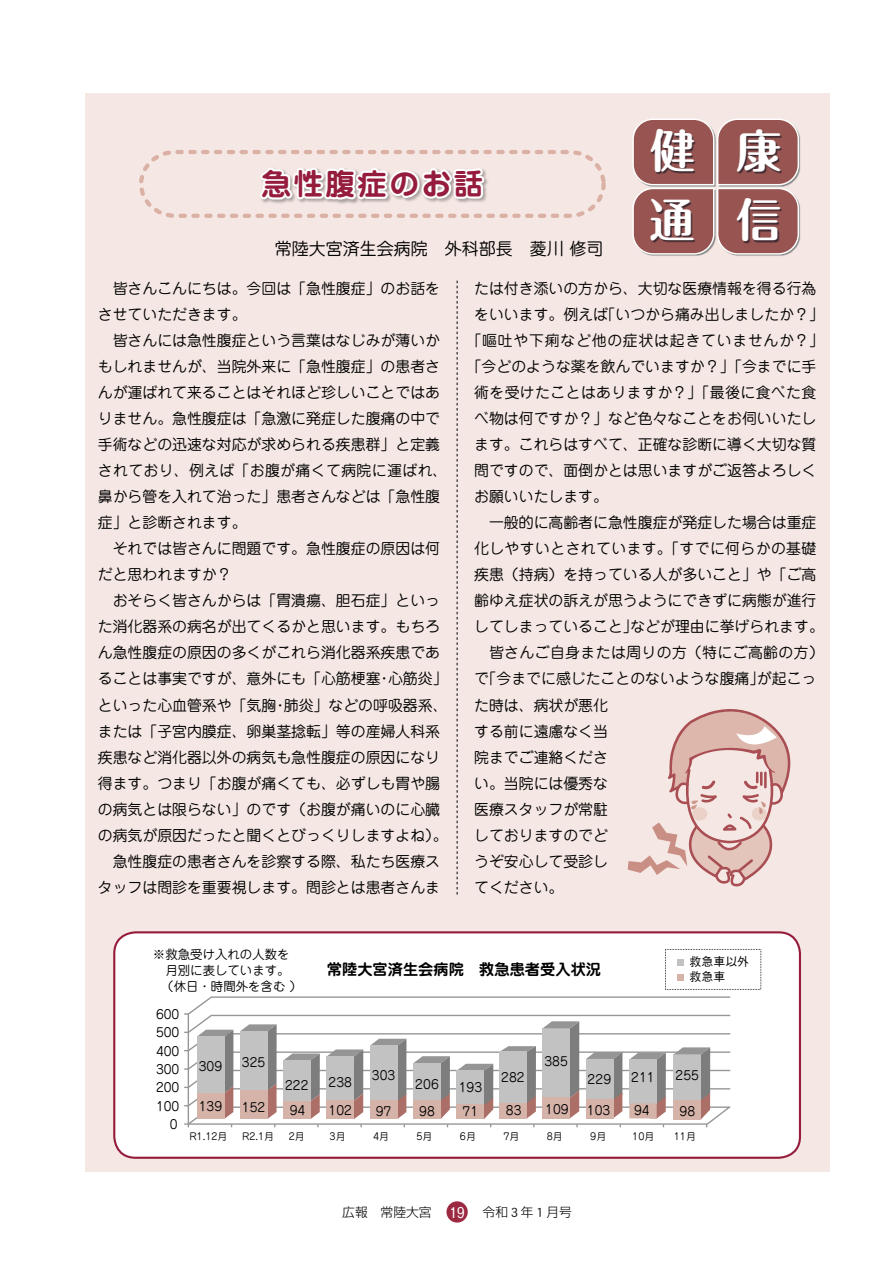
<style>
.page{position:relative;width:893px;height:1263px;background:#fff}
.page>*{position:absolute;margin:0;border:0;box-sizing:border-box;transform-origin:0 0}
.t1{font:700 45.75px "Maru Fo Pro";color:#fff}
.t2{font:700 29.7px "Jun 501 Pro";letter-spacing:.075em;color:#951c3c}
.t3{font:16.95px "Jun 201 Pro";color:#000}
.t4{font:700 15.3px "Jun 501 Pro";color:#000}
.t5{font:14.85px/26.1px "Jun 201 Pro";color:#000}
.t6{font:14.85px "Jun 201 Pro";letter-spacing:.025em;color:#000}
.t7{font:14.85px "Jun 201 Pro";letter-spacing:.05em;color:#000}
.t8{font:500 14.85px "Gothic BBB Pro";color:#fff}
.t9{font:300 12.75px "Shin Go Pro";color:#000}
.t10{font:12.45px "Jun 201 Pro";color:#000}
.t11{font:500 11.85px/14.7px "Gothic BBB Pro";color:#000}
.t12{font:9.6px "Jun 201 Pro";color:#000}
.s1{font-family:"DFHS Gothic W3 WIN RKSJ H";font-weight:400}
</style>
<div class="page">
<div style="left:85px;top:94px;width:744px;height:1077px;background:#f5e8e4"></div>
<img style="left:632px;top:118px;width:169px;height:138px">
<svg style="left:139px;top:150px;width:467px;height:68px"></svg>
<div style="left:114px;top:932px;width:686px;height:226px;background:#fff;border-radius:21px"></div>
<svg style="left:665px;top:949px;width:96px;height:41px"></svg>
<div style="left:677px;top:959px;width:7px;height:7px;background:#c2c2c2"></div>
<div style="left:677px;top:974px;width:7px;height:6px;background:#d5b3a9"></div>
<svg style="left:184px;top:996px;width:547px;height:131px"></svg>
<div style="left:629px;top:1059px;width:28px;height:45px;background:#c2c2c2"></div>
<div style="left:629px;top:1103px;width:28px;height:15px;background:#d5b3a9"></div>
<div style="left:113px;top:931px;width:688px;height:228px;border:2px solid #951c3c;border-radius:21px"></div>
<svg style="left:457px;top:281px;width:1px;height:614px"></svg>
<svg style="left:628px;top:709px;width:163px;height:177px"></svg>
<div style="left:446px;top:1201px;width:22px;height:21px;background:#9a2941;border-radius:50%"></div>
<h2 class="t2" style="left:261px;top:160px;width:223px">急性腹症のお話</h2>
<p class="t3" style="left:275px;top:236px;width:330px">常陸大宮済生会病院　外科部長　菱川 修司</p>
<h1 class="t1" style="left:650px;top:115px;width:134px">健 康</h1>
<h1 class="t1" style="left:650px;top:184px;width:134px">通 信</h1>
<p class="t5" style="left:98px;top:273px;width:344px;text-indent:15px">皆さんこんにちは。今回は「急性腹症」のお話をさせていただきます。</p>
<p class="t5" style="left:98px;top:326px;width:351px;text-indent:15px">皆さんには急性腹症という言葉はなじみが薄いかもしれませんが、当院外来に「急性腹症」の患者さんが運ばれて来ることはそれほど珍しいことではありません。急性腹症は「急激に発症した腹痛の中で手術などの迅速な対応が求められる疾患群」と定義されており、例えば「お腹が痛くて病院に運ばれ、鼻から管を入れて治った」患者さんなどは「急性腹症」と診断されます。</p>
<p class="t5" style="left:98px;top:534px;width:344px;text-indent:15px">それでは皆さんに問題です。急性腹症の原因は何だと思われますか？</p>
<p class="t5" style="left:98px;top:586px;width:351px;text-align:center">おそらく皆さんからは「胃潰瘍、胆石症」といっ<br>た消化器系の病名が出てくるかと思います。もちろん急性腹症の原因の多くがこれら消化器系疾患であることは事実ですが、意外にも「心筋梗塞・心筋炎」といった心血管系や「気胸・肺炎」などの呼吸器系、または「子宮内膜症、卵巣茎捻転」等の産婦人科系疾患など消化器以外の病気も急性腹症の原因になり得ます。つまり「お腹が痛くても、必ずしも胃や腸の病気とは限らない」のです（お腹が痛いのに心臓の病気が原因だったと聞くとびっくりしますよね）。急性腹症の患者さんを診察する際、私たち医療ス<br>タッフは問診を重要視します。問診とは患者さんま</p>
<p class="t5" style="left:474px;top:273px;width:344px">たは付き添いの方から、大切な医療情報を得る行為</p>
<p class="t5" style="left:474px;top:299px;width:351px">をいいます。例えば「いつから痛み出しましたか？」</p>
<p class="t7" style="left:467px;top:328px;width:359px">「嘔吐や下痢など他の症状は起きていませんか？」</p>
<p class="t5" style="left:467px;top:352px;width:351px">「今どのような薬を飲んでいますか？」「今までに手</p>
<p class="t6" style="left:474px;top:380px;width:344px">術を受けたことはありますか？」「最後に食べた食</p>
<p class="t5" style="left:474px;top:404px;width:344px">べ物は何ですか？」など色々なことをお伺いいたし</p>
<p class="t5" style="left:474px;top:430px;width:344px">ます。これらはすべて、正確な診断に導く大切な質</p>
<p class="t5" style="left:474px;top:456px;width:344px">問ですので、面倒かとは思いますがご返答よろしく</p>
<p class="t5" style="left:474px;top:482px;width:135px">お願いいたします。</p>
<p class="t5" style="left:489px;top:508px;width:329px">一般的に高齢者に急性腹症が発症した場合は重症</p>
<p class="t6" style="left:474px;top:537px;width:344px">化しやすいとされています。「すでに何らかの基礎</p>
<p class="t5" style="left:474px;top:560px;width:344px">疾患（持病）を持っている人が多いこと」や「ご高</p>
<p class="t5" style="left:474px;top:586px;width:344px">齢ゆえ症状の訴えが思うようにできずに病態が進行</p>
<p class="t5" style="left:474px;top:612px;width:351px">してしまっていること」などが理由に挙げられます。</p>
<p class="t6" style="left:489px;top:641px;width:336px">皆さんご自身または周りの方（特にご高齢の方）</p>
<p class="t5" style="left:474px;top:664px;width:344px">で「今までに感じたことのないような腹痛」が起こっ</p>
<p class="t5" style="left:474px;top:690px;width:135px">た時は、病状が悪化</p>
<p class="t5" style="left:474px;top:716px;width:135px">する前に遠慮なく当</p>
<p class="t5" style="left:474px;top:742px;width:135px">院までご連絡くださ</p>
<p class="t5" style="left:474px;top:768px;width:135px">い。当院には優秀な</p>
<p class="t5" style="left:474px;top:794px;width:135px">医療スタッフが常駐</p>
<p class="t5" style="left:474px;top:820px;width:135px">しておりますのでど</p>
<p class="t5" style="left:474px;top:846px;width:135px">うぞ安心して受診し</p>
<p class="t5" style="left:474px;top:872px;width:91px">てください。</p>
<p class="t10" style="left:153px;top:944px;width:138px">※救急受け入れの人数を</p>
<p class="t10" style="left:153px;top:960px;width:138px">　月別に表しています。</p>
<p class="t10" style="left:161px;top:976px;width:142px">（休日・時間外を含む ）</p>
<p class="t10" style="left:156px;top:1004px;width:25px">600</p>
<p class="t10" style="left:156px;top:1023px;width:25px">500</p>
<p class="t10" style="left:156px;top:1041px;width:25px">400</p>
<p class="t10" style="left:156px;top:1059px;width:25px">300</p>
<p class="t10" style="left:156px;top:1078px;width:25px">200</p>
<p class="t10" style="left:156px;top:1096px;width:25px">100</p>
<p class="t10" style="left:170px;top:1114px;width:9px">0</p>
<p class="t10" style="left:199px;top:1056px;width:25px">309</p>
<p class="t10" style="left:199px;top:1096px;width:25px">139</p>
<p class="t10" style="left:242px;top:1053px;width:25px">325</p>
<p class="t10" style="left:242px;top:1098px;width:25px">152</p>
<p class="t10" style="left:285px;top:1075px;width:25px">222</p>
<p class="t10" style="left:290px;top:1100px;width:17px">94</p>
<p class="t4" style="left:327px;top:957px;width:276px">常陸大宮済生会病院　救急患者受入状況</p>
<p class="t11" style="left:690px;top:953px;width:61px">救急車以外救急車</p>
<p class="t10" style="left:329px;top:1072px;width:25px">238</p>
<p class="t10" style="left:329px;top:1101px;width:25px">102</p>
<p class="t10" style="left:372px;top:1066px;width:25px">303</p>
<p class="t10" style="left:376px;top:1101px;width:17px">97</p>
<p class="t10" style="left:415px;top:1074px;width:25px">206</p>
<p class="t10" style="left:419px;top:1101px;width:17px">98</p>
<p class="t10" style="left:459px;top:1077px;width:25px">193</p>
<p class="t10" style="left:463px;top:1102px;width:17px">71</p>
<p class="t10" style="left:501px;top:1067px;width:25px">282</p>
<p class="t10" style="left:506px;top:1101px;width:17px">83</p>
<p class="t10" style="left:544px;top:1051px;width:25px">385</p>
<p class="t10" style="left:545px;top:1100px;width:25px">109</p>
<p class="t10" style="left:588px;top:1069px;width:25px">229</p>
<p class="t10" style="left:631px;top:1067px;width:25px">211</p>
<p class="t10" style="left:634px;top:1100px;width:17px">94</p>
<p class="t10" style="left:587px;top:1100px;width:25px">103</p>
<p class="t10" style="left:676px;top:1066px;width:25px">255</p>
<p class="t10" style="left:679px;top:1102px;width:17px">98</p>
<p class="t12" style="left:189px;top:1129px;width:39px">R1.12月</p>
<p class="t12" style="left:242px;top:1129px;width:33px">R2.1月</p>
<p class="t12" style="left:289px;top:1129px;width:17px">2月</p>
<p class="t12" style="left:330px;top:1129px;width:17px">3月</p>
<p class="t12" style="left:373px;top:1129px;width:17px">4月</p>
<p class="t12" style="left:416px;top:1129px;width:17px">5月</p>
<p class="t12" style="left:460px;top:1129px;width:17px">6月</p>
<p class="t12" style="left:503px;top:1129px;width:17px">7月</p>
<p class="t12" style="left:547px;top:1129px;width:17px">8月</p>
<p class="t12" style="left:590px;top:1129px;width:17px">9月</p>
<p class="t12" style="left:632px;top:1129px;width:23px">10月</p>
<p class="t12" style="left:674px;top:1129px;width:23px">11月</p>
<p class="t9" style="left:342px;top:1201px;width:231px">広報　常陸大宮　　　　令和<span class="s1">３</span>年<span class="s1">１</span>月号</p>
<p class="t8" style="left:450px;top:1200px;width:16px">19</p>
</div>
